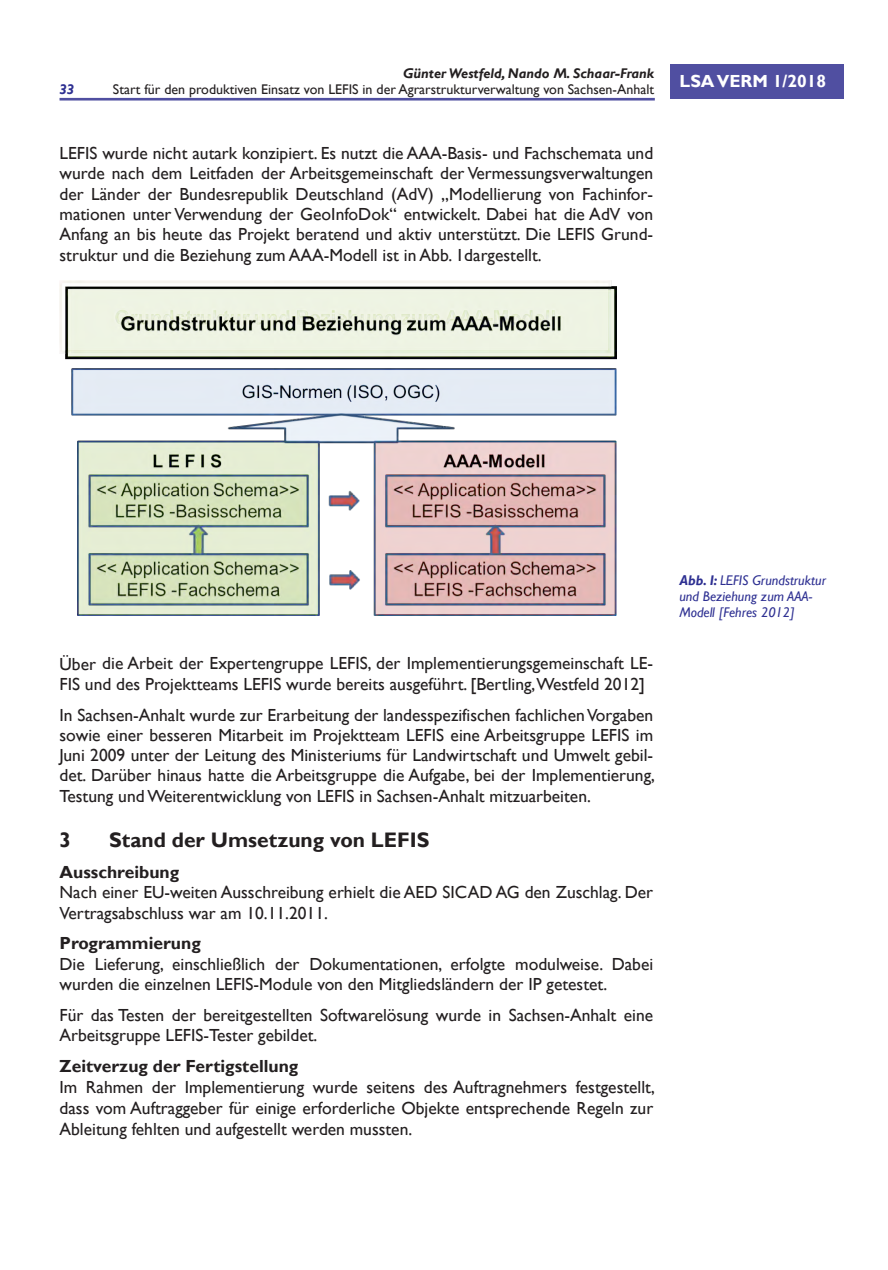
<style>
.page{position:relative;width:888px;height:1270px;background:#fff}
.page>*{position:absolute;margin:0;border:0;box-sizing:border-box;transform-origin:0 0}
.t1{font:700 21px "Gill Sans";color:#231f20}
.t2{font:17.5px/20.3px "Gill Sans";color:#231f20}
.t3{font:700 17.5px "Gill Sans";color:#231f20}
.t4{font:700 17.5px "Gill Sans";color:#fff}
.t5{font:14px "Gill Sans";color:#231f20}
.t6{font:italic 14px/16.3px "Gill Sans";color:#2e3092}
.t7{font:italic 700 14px "Gill Sans";color:#231f20}
.t8{font:italic 700 14px "Gill Sans";color:#2e3092}
.s1{font-weight:700}
</style>
<div class="page">
<div style="left:670px;top:64px;width:173px;height:35px;background:#504fa1"></div>
<hr style="left:60px;top:98px;width:595px;height:3px;background:#504fa1">
<img style="left:60px;top:280px;width:556px;height:335px">
<p class="t8" style="left:60px;top:81px;width:16px">33</p>
<p class="t7" style="left:403px;top:65px;width:252px">Günter Westfeld, Nando M. Schaar-Frank</p>
<p class="t5" style="left:113px;top:81px;width:543px">Start für den produktiven Einsatz von LEFIS in der Agrarstrukturverwaltung von Sachsen-Anhalt</p>
<p class="t2" style="left:60px;top:143px;width:595px;text-align:justify">LEFIS wurde nicht autark konzipiert. Es nutzt die AAA-Basis- und Fachschemata und wurde nach dem Leitfaden der Arbeitsgemeinschaft der Vermessungsverwaltungen der Länder der Bundesrepublik Deutschland (AdV) „Modellierung von Fachinfor&shy;mationen unter Verwendung der GeoInfoDok“ entwickelt. Dabei hat die AdV von Anfang an bis heute das Projekt beratend und aktiv unterstützt. Die LEFIS Grund&shy;struktur und die Beziehung zum AAA-Modell ist in Abb. 1dargestellt.</p>
<p class="t4" style="left:680px;top:70px;width:148px">LSA VERM 1/2018</p>
<p class="t2" style="left:60px;top:654px;width:595px">Über die Arbeit der Expertengruppe LEFIS, der Implementierungsgemeinschaft LE-<br>FIS und des Projektteams LEFIS wurde bereits ausgeführt. [Bertling,Westfeld 2012]</p>
<p class="t2" style="left:60px;top:705px;width:597px;text-align:justify">In Sachsen-Anhalt wurde zur Erarbeitung der landesspezifischen fachlichen Vorgaben sowie einer besseren Mitarbeit im Projektteam LEFIS eine Arbeitsgruppe LEFIS im Juni 2009 unter der Leitung des Ministeriums für Landwirtschaft und Umwelt gebil&shy;det. Darüber hinaus hatte die Arbeitsgruppe die Aufgabe, bei der Implementierung, Testung undWeiterentwicklung von LEFIS in Sachsen-Anhalt mitzuarbeiten.</p>
<p class="t1" style="left:60px;top:827px;width:13px">3</p>
<p class="t1" style="left:109px;top:827px;width:322px">Stand der Umsetzung von LEFIS</p>
<p class="t3" style="left:60px;top:861px;width:121px">Ausschreibung</p>
<p class="t2" style="left:60px;top:882px;width:595px">Nach einer EU-weiten Ausschreibung erhielt die AED SICAD AG den Zuschlag. Der<br>Vertragsabschluss war am 10.11.2011.</p>
<p class="t3" style="left:60px;top:933px;width:143px">Programmierung</p>
<p class="t2" style="left:60px;top:954px;width:595px">Die Lieferung, einschließlich der Dokumentationen, erfolgte modulweise. Dabei wurden die einzelnen LEFIS-Module von den Mitgliedsländern der IP getestet.</p>
<p class="t2" style="left:60px;top:1005px;width:595px">Für das Testen der bereitgestellten Softwarelösung wurde in Sachsen-Anhalt eine<br>Arbeitsgruppe LEFIS-Tester gebildet.</p>
<p class="t3" style="left:60px;top:1056px;width:240px">Zeitverzug der Fertigstellung</p>
<p class="t2" style="left:60px;top:1077px;width:597px;line-height:21px;text-align:justify">Im Rahmen der Implementierung wurde seitens des Auftragnehmers festgestellt, dass vom Auftraggeber für einige erforderliche Objekte entsprechende Regeln zur Ableitung fehlten und aufgestellt werden mussten.</p>
<p class="t6" style="left:679px;top:572px;width:148px"><span class="s1">Abb. I:</span> LEFIS Grundstruktur und Beziehung zum AAA-<br>Modell [Fehres 2012]</p>
</div>
